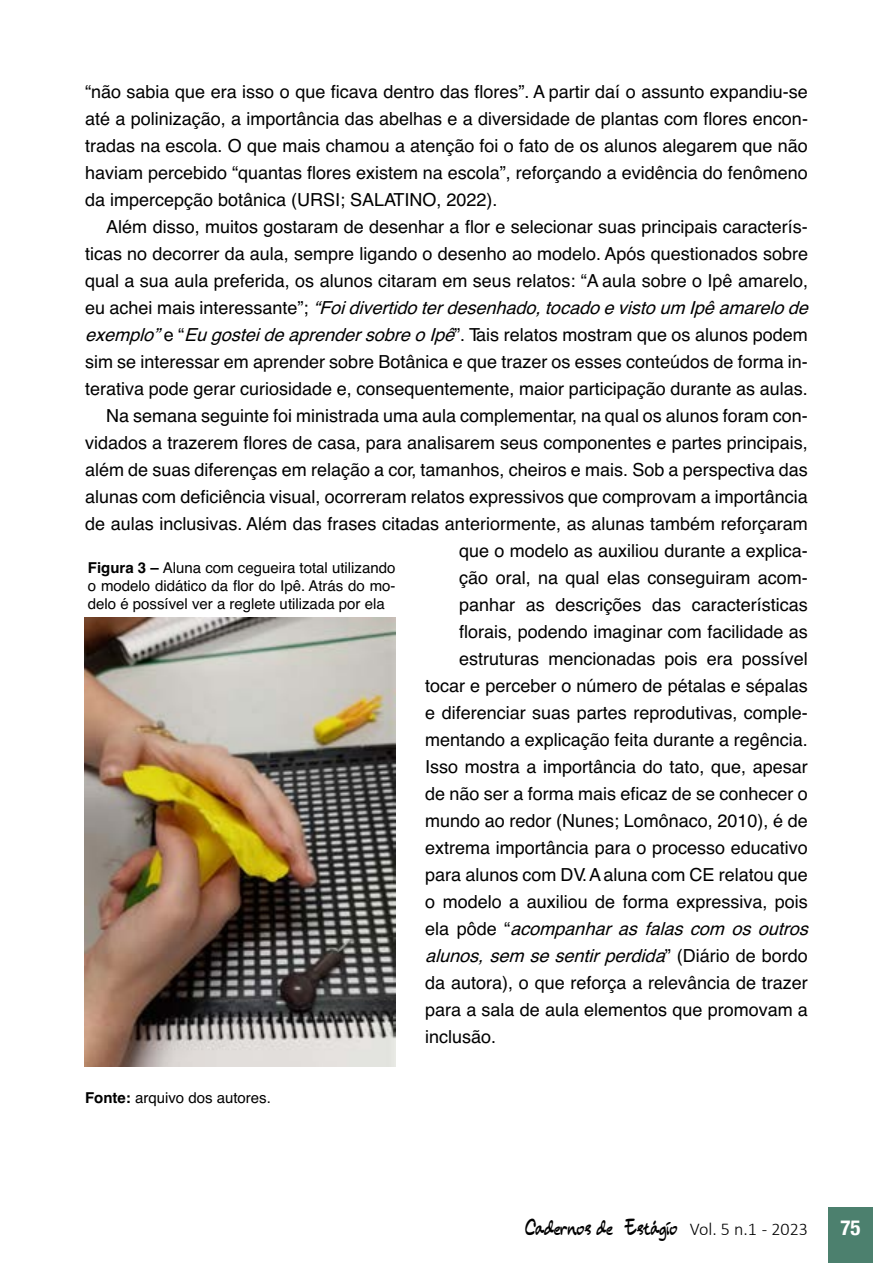
<style>
.page{position:relative;width:893px;height:1263px;background:#fff}
.page>*{position:absolute;margin:0;border:0;box-sizing:border-box;transform-origin:0 0}
.t1{font:700 condensed 21px "Helvetica Neue";color:#fff}
.t2{font:18px/27px "Helvetica";color:#000;text-align:justify}
.t3{font:italic 18px "Helvetica";color:#000}
.t4{font:18px "Comely";color:#000}
.t5{font:15px/18px "Helvetica";color:#000;text-align:justify}
.s1{font-style:normal}
.s2{font-style:italic}
.s3{font-weight:700}
.s4{font-family:"Calibri";font-weight:300}
</style>
<div class="page">
<div style="left:828px;top:1208px;width:45px;height:55px;background:#4c806e"></div>
<img style="left:85px;top:618px;width:310px;height:448px">
<p class="t2" style="left:85px;top:79px;width:724px">“não sabia que era isso o que ficava dentro das flores”. A partir daí o assunto expandiu-se até a polinização, a importância das abelhas e a diversidade de plantas com flores encon&shy;tradas na escola. O que mais chamou a atenção foi o fato de os alunos alegarem que não haviam percebido “quantas flores existem na escola”, reforçando a evidência do fenômeno da impercepção botânica (URSI; SALATINO, 2022).</p>
<p class="t2" style="left:106px;top:214px;width:703px">Além disso, muitos gostaram de desenhar a flor e selecionar suas principais caracterís-</p>
<p class="t2" style="left:85px;top:241px;width:724px">ticas no decorrer da aula, sempre ligando o desenho ao modelo. Após questionados sobre</p>
<p class="t2" style="left:85px;top:268px;width:724px">qual a sua aula preferida, os alunos citaram em seus relatos: “A aula sobre o Ipê amarelo,</p>
<p class="t3" style="left:85px;top:294px;width:732px"><span class="s1">e u a c h e i m a i s i n t e r e s s a n t e ” ;</span> “Foidivertidoterdesenhado,tocadoevistoum Ipêamarelode</p>
<p class="t2" style="left:85px;top:322px;width:724px"><span class="s2">exemplo”</span>e “ <span class="s2">EugosteideaprendersobreoIpê</span>” . Ta i s re l ato s m o st ra m q u e o s a l u n o s p o d e m</p>
<p class="t2" style="left:85px;top:349px;width:724px">sim se interessar em aprender sobre Botânica e que trazer os esses conteúdos de forma in-</p>
<p class="t2" style="left:85px;top:376px;width:724px">terativa pode gerar curiosidade e, consequentemente, maior participação durante as aulas.</p>
<p class="t2" style="left:106px;top:403px;width:703px">Na semana seguinte foi ministrada uma aula complementar, na qual os alunos foram con-</p>
<p class="t2" style="left:85px;top:430px;width:724px">vidados a trazerem flores de casa, para analisarem seus componentes e partes principais,</p>
<p class="t2" style="left:85px;top:457px;width:724px">além de suas diferenças em relação a cor, tamanhos, cheiros e mais. Sob a perspectiva das</p>
<p class="t2" style="left:85px;top:484px;width:724px">alunas com deficiência visual, ocorreram relatos expressivos que comprovam a importância</p>
<p class="t2" style="left:85px;top:511px;width:724px">de aulas inclusivas. Além das frases citadas anteriormente, as alunas também reforçaram</p>
<p class="t2" style="left:459px;top:538px;width:350px">que o modelo as auxiliou durante a explica-</p>
<p class="t2" style="left:459px;top:565px;width:350px">ção oral, na qual elas conseguiram acom-</p>
<p class="t2" style="left:459px;top:592px;width:350px">panhar as descrições das características</p>
<p class="t2" style="left:459px;top:619px;width:350px">florais, podendo imaginar com facilidade as</p>
<p class="t2" style="left:459px;top:646px;width:350px">estruturas mencionadas pois era possível</p>
<p class="t2" style="left:425px;top:673px;width:384px">tocar e perceber o número de pétalas e sépalas</p>
<p class="t2" style="left:425px;top:700px;width:384px">e diferenciar suas partes reprodutivas, comple-</p>
<p class="t2" style="left:425px;top:727px;width:384px">mentando a explicação feita durante a regência.</p>
<p class="t2" style="left:425px;top:754px;width:384px">Isso mostra a importância do tato, que, apesar</p>
<p class="t2" style="left:425px;top:781px;width:384px">de não ser a forma mais eficaz de se conhecer o</p>
<p class="t2" style="left:425px;top:808px;width:384px">mundo ao redor (Nunes; Lomônaco, 2010), é de</p>
<p class="t2" style="left:425px;top:835px;width:384px">extrema importância para o processo educativo</p>
<p class="t2" style="left:425px;top:862px;width:384px">para alunos com DV. A aluna com CE relatou que</p>
<p class="t2" style="left:425px;top:889px;width:384px">o modelo a auxiliou de forma expressiva, pois</p>
<p class="t3" style="left:425px;top:915px;width:392px"><span class="s1">e l a p ô d e “</span> acompanharasfalascom osoutros</p>
<p class="t3" style="left:425px;top:942px;width:384px">alunos,sem sesentirperdida<span class="s1">” ( D i á r i o d e b o r d o</span></p>
<p class="t2" style="left:425px;top:970px;width:384px">da autora), o que reforça a relevância de trazer</p>
<p class="t2" style="left:425px;top:997px;width:384px">para a sala de aula elementos que promovam a</p>
<p class="t2" style="left:425px;top:1024px;width:73px">inclusão.</p>
<p class="t5" style="left:88px;top:559px;width:309px"><span class="s3">Figura 3 –</span> Aluna com cegueira total utilizando o modelo didático da flor do Ipê. Atrás do mo&shy;delo é possível ver a reglete utilizada por ela</p>
<p class="t5" style="left:85px;top:1089px;width:187px"><span class="s3">Fonte:</span> arquivo dos autores.</p>
<p class="t4" style="left:525px;top:1218px;width:284px">Cadernos de Estágio <span class="s4">Vol. 5 n.1 - 2023</span></p>
<p class="t1" style="left:840px;top:1215px;width:22px">75</p>
</div>
